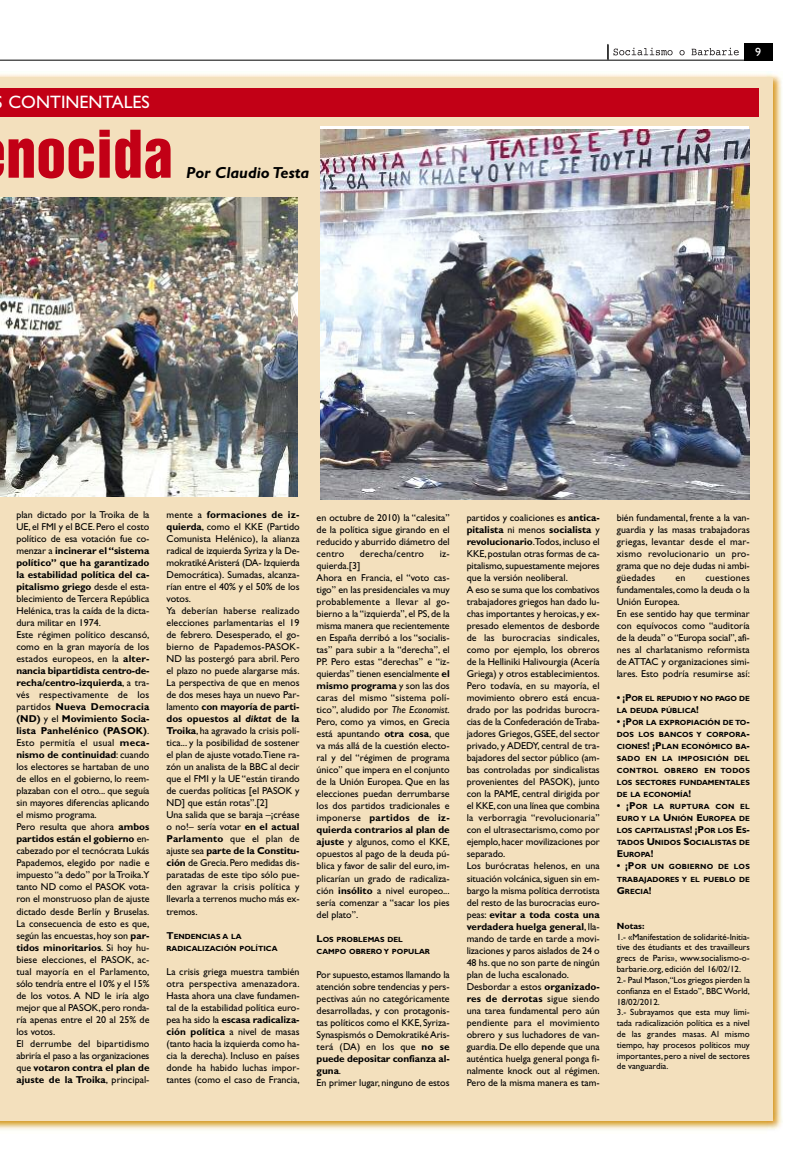
<style>
.page{position:relative;width:808px;height:1163px;background:#fff}
.page>*{position:absolute;margin:0;border:0;box-sizing:border-box;transform-origin:0 0}
.t1{font:60px "Helvetica Inserat";color:#c20016}
.t2{font:18px "Gill Sans";color:#fff}
.t3{font:italic 700 16px "Gill Sans";color:#000}
.t4{font:12px "Gill Sans";color:#fff}
.t5{font:10px/12px "Gill Sans";color:#000}
.t6{font:10px "Gill Sans";letter-spacing:.02em;color:#000}
.t7{font:9px/10.8px "Gill Sans";color:#000}
.t8{font:700 9px "Gill Sans";color:#000}
.t9{font:700 7.5px/12px "Gill Sans";color:#000;text-align:justify}
.t10{font:700 7.5px/12px "Gill Sans";letter-spacing:-.02em;color:#000}
.s1{font-weight:700}
.s2{font-weight:700;font-style:italic}
.s3{font-size:10px}
.s4{font-style:italic}
</style>
<div class="page">
<img style="left:0;top:74px;width:783px;height:1056px">
<div style="left:0;top:77px;width:772px;height:1043px;background:#f3e0bd"></div>
<hr style="left:0;top:60px;width:772px;height:1px;background:#000">
<div style="left:744px;top:44px;width:28px;height:17px;background:#000"></div>
<svg style="left:607px;top:44px;width:65px;height:16px"></svg>
<svg style="left:679px;top:50px;width:6px;height:5px"></svg>
<svg style="left:691px;top:48px;width:48px;height:7px"></svg>
<div style="left:0;top:88px;width:759px;height:29px;background:#c20016"></div>
<img style="left:0;top:197px;width:297px;height:299px">
<img style="left:320px;top:129px;width:429px;height:370px">
<h2 class="t2" style="left:9px;top:95px;width:143px">CONTINENTALES</h2>
<h1 class="t1" style="left:6px;top:130px;width:168px">nocida</h1>
<h3 class="t3" style="left:186px;top:166px;width:125px">Por Claudio Testa</h3>
<p class="t4" style="left:755px;top:48px;width:7px">9</p>
<p class="t5" style="left:16px;top:509px;width:135px">plan dictado por la Troika de la<br>UE, el FMI y el BCE. Pero el costo político de esa votación fue co&shy;menzar a <span class="s1">incinerar el“sistema político” que ha garantizado la estabilidad política del ca&shy;pitalismo griego</span> desde el esta&shy;blecimiento deTercera República<br>Helénica, tras la caída de la dicta&shy;dura militar en 1974.<br>Este régimen político descansó, como en la gran mayoría de los estados europeos, en la <span class="s1">alter&shy;nancia bipartidista centro-de&shy;recha/centro-izquierda</span>, a tra&shy;vés respectivamente de los partidos <span class="s1">Nueva Democracia (ND)</span> y el <span class="s1">Movimiento Socia&shy;lista Panhelénico (PASOK)</span>.<br>Esto permitía el usual <span class="s1">meca&shy;nismo de continuidad</span>: cuando los electores se hartaban de uno de ellos en el gobierno, lo reem&shy;plazaban con el otro... que seguía sin mayores diferencias aplicando el mismo programa.<br>Pero resulta que ahora <span class="s1">ambos partidos están el gobierno</span> en&shy;cabezado por el tecnócrata Lukás<br>Papademos, elegido por nadie e impuesto“a dedo” por laTroika.Y tanto ND como el PASOK vota&shy;ron el monstruoso plan de ajuste dictado desde Berlín y Bruselas.<br>La consecuencia de esto es que, según las encuestas, hoy son <span class="s1">par&shy;tidos minoritarios</span>. Si hoy hu&shy;biese elecciones, el PASOK, ac&shy;tual mayoría en el Parlamento, sólo tendría entre el 10% y el 15% de los votos. A ND le iría algo mejor que al PASOK, pero ronda&shy;ría apenas entre el 20 al 25% de los votos.<br>El derrumbe del bipartidismo abriría el paso a las organizaciones que <span class="s1">votaron contra el plan de ajuste de la Troika</span>, principal-</p>
<p class="t5" style="left:167px;top:509px;width:135px">mente a <span class="s1">formaciones de iz&shy;quierda</span>, como el KKE (Partido<br>Comunista Helénico), la alianza radical de izquierda Syriza y la De&shy;mokratikéAristerá (DA- Izquierda<br>Democrática). Sumadas, alcanza&shy;rían entre el 40% y el 50% de los votos.<br>Ya deberían haberse realizado elecciones parlamentarias el 19 de febrero. Desesperado, el go&shy;bierno de Papademos-PASOK-<br>ND las postergó para abril. Pero el plazo no puede alargarse más.<br>La perspectiva de que en menos de dos meses haya un nuevo Par&shy;lamento <span class="s1">con mayoría de parti&shy;dos opuestos al</span> <span class="s2">diktat</span> <span class="s1">de la<br>Troika</span>, ha agravado la crisis polí&shy;tica... y la posibilidad de sostener el plan de ajuste votado.Tiene ra&shy;zón un analista de la BBC al decir que el FMI y la UE “están tirando de cuerdas políticas [el PASOK y<br>ND] que están rotas”.[2]<br>Una salida que se baraja –¡créase o no!– sería votar <span class="s1">en el actual<br>Parlamento</span> que el plan de ajuste sea <span class="s1">parte de la Constitu&shy;ción</span> de Grecia. Pero medidas dis&shy;paratadas de este tipo sólo pue&shy;den agravar la crisis política y llevarla a terrenos mucho más ex&shy;tremos.</p>
<p class="t9" style="left:166px;top:930px;width:113px"><span class="s3">T</span>ENDENCIAS A LA<br>RADICALIZACIÓN POLÍTICA</p>
<p class="t5" style="left:166px;top:965px;width:135px;text-align:justify">La crisis griega muestra también otra perspectiva amenazadora.<br>Hasta ahora una clave fundamen&shy;tal de la estabilidad política euro&shy;pea ha sido la <span class="s1">escasa radicaliza&shy;ción política</span> a nivel de masas (tanto hacia la izquierda como ha&shy;cia la derecha). Incluso en países donde ha habido luchas impor&shy;tantes (como el caso de Francia,</p>
<p class="t5" style="left:317px;top:512px;width:135px;text-align:justify">en octubre de 2010) la “calesita” de la política sigue girando en el reducido y aburrido diámetro del centro</p>
<p class="t6" style="left:360px;top:550px;width:66px">derecha/centro</p>
<p class="t5" style="left:440px;top:548px;width:11px">iz-</p>
<p class="t5" style="left:317px;top:560px;width:135px">quierda.[3]<br>Ahora en Francia, el “voto cas&shy;tigo” en las presidenciales va muy probablemente a llevar al go&shy;bierno a la “izquierda”, el PS, de la misma manera que recientemente en España derribó a los “socialis&shy;tas” para subir a la “derecha”, el<br>PP. Pero estas “derechas” e “iz&shy;quierdas” tienen esencialmente <span class="s1">el mismo programa</span> y son las dos caras del mismo “sistema polí&shy;tico”, aludido por <span class="s4">The Economist</span>.<br>Pero, como ya vimos, en Grecia está apuntando <span class="s1">otra cosa</span>, que va más allá de la cuestión electo&shy;ral y del “régimen de programa único” que impera en el conjunto de la Unión Europea. Que en las elecciones puedan derrumbarse los dos partidos tradicionales e imponerse <span class="s1">partidos de iz&shy;quierda contrarios al plan de ajuste</span> y algunos, como el KKE, opuestos al pago de la deuda pú&shy;blica y favor de salir del euro, im&shy;plicarían un grado de radicaliza&shy;ción <span class="s1">insólito</span> a nivel europeo... sería comenzar a “sacar los pies del plato”.</p>
<p class="t9" style="left:317px;top:933px;width:115px"><span class="s3">L</span>OS PROBLEMAS DEL<br>CAMPO OBRERO Y POPULAR</p>
<p class="t5" style="left:317px;top:968px;width:135px">Por supuesto, estamos llamando la atención sobre tendencias y pers&shy;pectivas aún no categóricamente desarrolladas, y con protagonis&shy;tas políticos como el KKE, Syriza-<br>Synaspismós o DemokratikéAris&shy;terá (DA) en los que <span class="s1">no se puede depositar confianza al&shy;guna</span>.<br>En primer lugar, ninguno de estos</p>
<p class="t5" style="left:467px;top:512px;width:135px">partidos y coaliciones es <span class="s1">antica&shy;pitalista</span> ni menos <span class="s1">socialista</span> y <span class="s1">revolucionario</span>.Todos, incluso el<br>KKE, postulan otras formas de ca&shy;pitalismo,supuestamente mejores que la versión neoliberal.<br>A eso se suma que los combativos trabajadores griegos han dado lu&shy;chas importantes y heroicas, y ex&shy;presado elementos de desborde de las burocracias sindicales, como por ejemplo, los obreros de la Helliniki Halivourgia (Acería<br>Griega) y otros establecimientos.<br>Pero todavía, en su mayoría, el movimiento obrero está encua&shy;drado por las podridas burocra&shy;cias de la Confederación deTraba&shy;jadores Griegos,GSEE, del sector privado, y ADEDY, central de tra&shy;bajadores del sector público (am&shy;bas controladas por sindicalistas provenientes del PASOK), junto con la PAME, central dirigida por el KKE, con una línea que combina la verborragia “revolucionaria” con el ultrasectarismo, como por ejemplo, hacer movilizaciones por separado.<br>Los burócratas helenos, en una situación volcánica,siguen sin em&shy;bargo la misma política derrotista del resto de las burocracias euro&shy;peas: <span class="s1">evitar a toda costa una verdadera huelga general</span>, lla&shy;mando de tarde en tarde a movi&shy;lizaciones y paros aislados de 24 o<br>48 hs. que no son parte de ningún plan de lucha escalonado.<br>Desbordar a estos <span class="s1">organizado&shy;res de derrotas</span> sigue siendo una tarea fundamental pero aún pendiente para el movimiento obrero y sus luchadores de van&shy;guardia.De ello depende que una auténtica huelga general ponga fi&shy;nalmente knock out al régimen.<br>Pero de la misma manera es tam-</p>
<p class="t5" style="left:617px;top:512px;width:135px;text-align:justify">bién fundamental, frente a la van&shy;guardia y las masas trabajadoras griegas, levantar desde el mar&shy;xismo revolucionario un pro&shy;grama que no deje dudas ni ambi&shy;güedades</p>
<p class="t5" style="left:617px;top:572px;width:135px;text-indent:89px">cuestiones fundamentales, como la deuda o la<br>Unión Europea.<br>En ese sentido hay que terminar con equívocos como “auditoría de la deuda” o“Europa social”, afi&shy;nes al charlatanismo reformista de ATTAC y organizaciones simi&shy;lares. Esto podría resumirse así:</p>
<p class="t10" style="left:617px;top:693px;width:135px"><span class="s3">• ¡P</span>OR EL REPUDIOY NO PAGO DE<br>LA DEUDA PÚBLICA<span class="s3">!</span></p>
<p class="t9" style="left:617px;top:717px;width:135px"><span class="s3">• ¡P</span>OR LA EXPROPIACIÓN DE TO<span class="s3">-</span>DOS LOS BANCOS Y CORPORA<span class="s3">-</span>CIONES<span class="s3">! ¡P</span>LAN ECONÓMICO BA<span class="s3">-</span>SADO EN LA IMPOSICIÓN DEL CONTROL OBRERO EN TODOS LOS SECTORES FUNDAMENTALES DE LA ECONOMÍA<span class="s3">!</span></p>
<p class="t9" style="left:617px;top:801px;width:135px"><span class="s3">• ¡P</span>OR LA RUPTURA CON EL EURO Y LA <span class="s3">U</span>NIÓN <span class="s3">E</span>UROPEA DE LOS CAPITALISTAS<span class="s3">! ¡P</span>OR LOS <span class="s3">E</span>S<span class="s3">-</span>TADOS <span class="s3">U</span>NIDOS <span class="s3">S</span>OCIALISTAS DE <span class="s3">E</span>UROPA<span class="s3">!</span></p>
<p class="t9" style="left:617px;top:861px;width:135px"><span class="s3">• ¡P</span>OR UN GOBIERNO DE LOS TRABAJADORES Y EL PUEBLO DE <span class="s3">G</span>RECIA<span class="s3">!</span></p>
<p class="t8" style="left:617px;top:922px;width:29px">Notas:</p>
<p class="t7" style="left:617px;top:931px;width:135px">1.- «Manifestation de solidarité-Initia&shy;tive des étudiants et des travailleurs grecs de Paris», www.socialismo-o&shy;barbarie.org, edición del 16/02/12.<br>2.- Paul Mason,“Los griegos pierden la confianza en el Estado”, BBC World, 18/02/2012.<br>3.- Subrayamos que esta muy limi&shy;tada radicalización política es a nivel de las grandes masas. Al mismo tiempo, hay procesos políticos muy importantes, pero a nivel de sectores de vanguardia.</p>
<p class="t5" style="left:675px;top:572px;width:11px">en</p>
</div>
